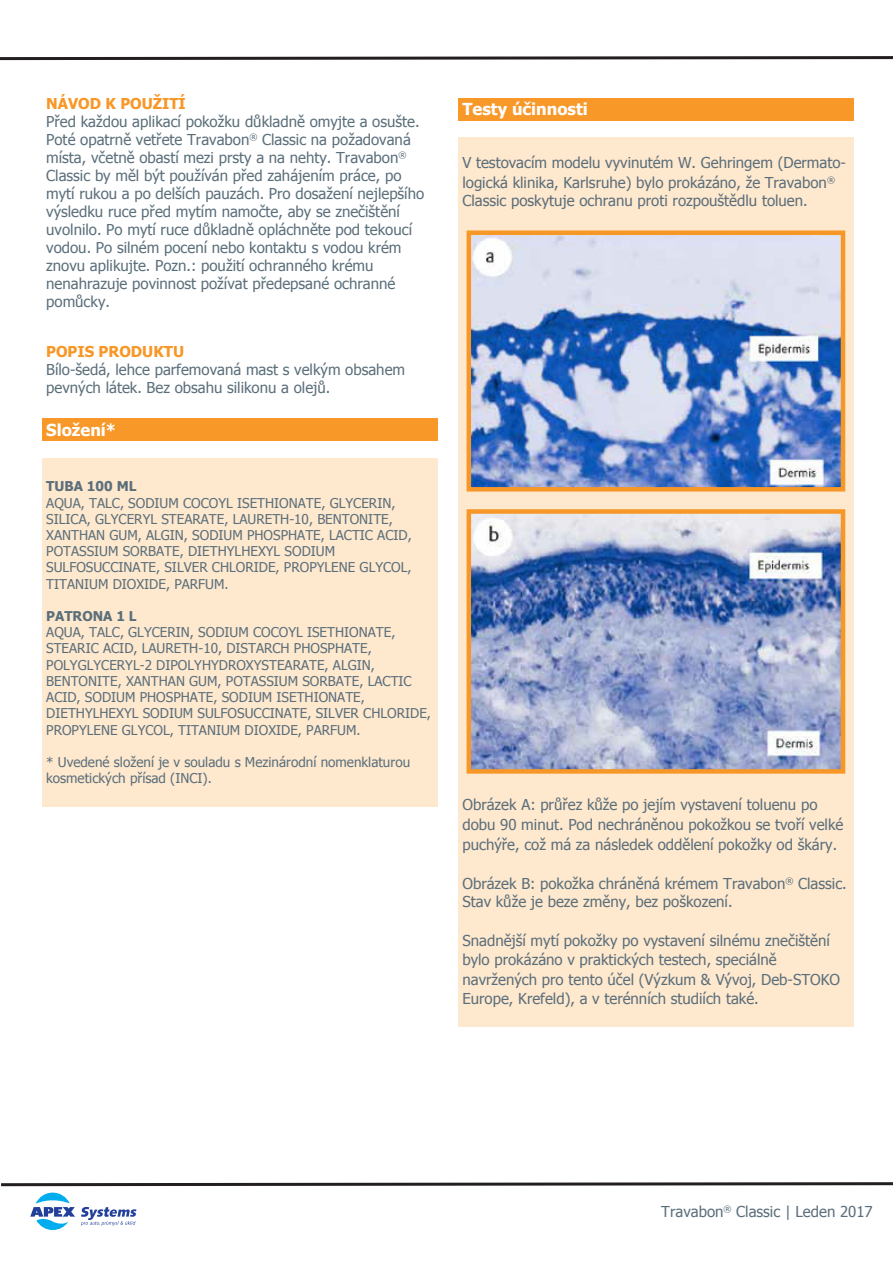
<style>
.page{position:relative;width:893px;height:1263px;background:#fff}
.page>*{position:absolute;margin:0;border:0;box-sizing:border-box;transform-origin:0 0}
.t1{font:700 16.5px "Tahoma";color:#fff}
.t2{font:15px/18px "Tahoma";color:#5b6f7b}
.t3{font:700 15px "Tahoma";color:#f79727}
.t4{font:13.5px/16.2px "Tahoma";color:#5b6f7b}
.t5{font:700 13.5px "Tahoma";color:#5b6f7b}
</style>
<div class="page">
<div style="left:42px;top:418px;width:395px;height:22px;background:#f89828"></div>
<div style="left:42px;top:458px;width:395px;height:348px;background:#fee8ce"></div>
<div style="left:458px;top:98px;width:396px;height:22px;background:#f89828"></div>
<svg style="left:0;top:56px;width:893px;height:5px"></svg>
<div style="left:458px;top:137px;width:396px;height:890px;background:#fee8ce"></div>
<img style="left:472px;top:235px;width:368px;height:252px">
<div style="left:467px;top:230px;width:378px;height:262px;border:4px solid #f79727"></div>
<img style="left:472px;top:514px;width:368px;height:255px">
<div style="left:467px;top:509px;width:378px;height:265px;border:4px solid #f79727"></div>
<svg style="left:1px;top:1182px;width:892px;height:48px"></svg>
<p class="t3" style="left:46px;top:93px;width:141px">NÁVOD K POU ŽITÍ</p>
<p class="t2" style="left:46px;top:112px;width:379px">Před každou aplikací pokožku důkladně omyjte a osušte.<br>Poté opatrně vetřete Travabon<sup>®</sup> Classic na požadovaná místa, včetně obastí mezi prsty a na nehty. Travabon<sup>® </sup>Classic by měl být používán před zahájením práce, po mytí rukou a po delších pauzách. Pro dosažení nejlepšího výsledku ruce před mytím namočte, aby se znečištění</p>
<p class="t2" style="left:46px;top:220px;width:367px">uvolnilo. Po mytí ruce důkladně opláchněte pod tekoucí</p>
<p class="t2" style="left:46px;top:238px;width:357px">vodou. Po silném pocení nebo kontaktu s vodou krém znovu aplikujte. Pozn.: použití ochranného krému</p>
<p class="t2" style="left:46px;top:274px;width:351px">nenahrazuje povinnost požívat předepsané ochranné pomůcky.</p>
<p class="t3" style="left:46px;top:341px;width:137px">POPIS PRODUKTU</p>
<p class="t2" style="left:46px;top:360px;width:360px">Bílo-šedá, lehce parfemovaná mast s velkým obsahem pevných látek. Bez obsahu silikonu a olejů.</p>
<p class="t1" style="left:46px;top:418px;width:72px">SLOŽENÍ*</p>
<p class="t5" style="left:46px;top:477px;width:91px">TUBA 100 ML</p>
<p class="t4" style="left:46px;top:494px;width:351px">AQUA, TALC, SODIUM COCOYL ISETHIONATE, GLYCERIN,</p>
<p class="t4" style="left:46px;top:510px;width:348px">SILICA, GLYCERYL STEARATE, LAURETH-10, BENTONITE,</p>
<p class="t4" style="left:46px;top:526px;width:367px">XANTHAN GUM, ALGIN, SODIUM PHOSPHATE, LACTIC ACID,</p>
<p class="t4" style="left:46px;top:543px;width:290px">POTASSIUM SORBATE, DIETHYLHEXYL SODIUM</p>
<p class="t4" style="left:46px;top:559px;width:367px">SULFOSUCCINATE, SILVER CHLORIDE, PROPYLENE GLYCOL,</p>
<p class="t4" style="left:46px;top:575px;width:184px">TITANIUM DIOXIDE, PARFUM.</p>
<p class="t5" style="left:46px;top:607px;width:10px">PAT</p>
<p class="t5" style="left:73px;top:607px;width:64px">RONA 1 L</p>
<p class="t4" style="left:46px;top:624px;width:351px">AQUA, TALC, GLYCERIN, SODIUM COCOYL ISETHIONATE,</p>
<p class="t4" style="left:46px;top:640px;width:327px">STEARIC ACID, LAURETH-10, DISTARCH PHOSPHATE,</p>
<p class="t4" style="left:46px;top:656px;width:330px">POLYGLYCERYL-2 DIPOLYHYDROXYSTEARATE, ALGIN,</p>
<p class="t4" style="left:46px;top:672px;width:367px">BENTONITE, XANTHAN GUM, POTASSIUM SORBATE, LACTIC</p>
<p class="t4" style="left:46px;top:688px;width:320px">ACID, SODIUM PHOSPHATE, SODIUM ISETHIONATE,</p>
<p class="t4" style="left:46px;top:705px;width:386px">DIETHYLHEXYL SODIUM SULFOSUCCINATE, SILVER CHLORIDE,</p>
<p class="t4" style="left:46px;top:721px;width:316px">PROPYLENE GLYCOL, TITANIUM DIOXIDE, PARFUM.</p>
<p class="t4" style="left:46px;top:753px;width:365px">* Uvedené složení je v souladu s Mezinárodní nomenklaturou kosmetických přísad (INCI).</p>
<p class="t1" style="left:462px;top:98px;width:127px">TESTY ÚČINNOSTI</p>
<p class="t2" style="left:462px;top:153px;width:385px;line-height:19.5px">V testovacím modelu vyvinutém W. Gehringem (Dermato&shy;logická klinika, Karlsruhe) bylo prokázáno, že Travabon<sup>®</sup></p>
<p class="t2" style="left:462px;top:191px;width:347px">Classic poskytuje ochranu proti rozpouštědlu toluen.</p>
<p class="t2" style="left:462px;top:795px;width:382px;line-height:19.5px">Obrázek A: průřez kůže po jejím vystavení toluenu po dobu 90 minut. Pod nechráněnou pokožkou se tvoří velké puchýře, což má za následek oddělení pokožky od škáry.</p>
<p class="t2" style="left:462px;top:873px;width:386px">Obrázek B: pokožka chráněná krémem Travabon<sup>®</sup> Classic.<br>Stav kůže je beze změny, bez poškození.</p>
<p class="t2" style="left:462px;top:930px;width:379px;line-height:19.5px">Snadnější mytí pokožky po vystavení silnému znečištění bylo prokázáno v praktických testech, speciálně navržených pro tento účel (Výzkum &amp; Vývoj, Deb-STOKO Europe, Krefeld), a v terénních studiích také.</p>
<p class="t2" style="left:661px;top:1202px;width:213px">Travabon<sup>®</sup> Classic | Leden 2017</p>
</div>
